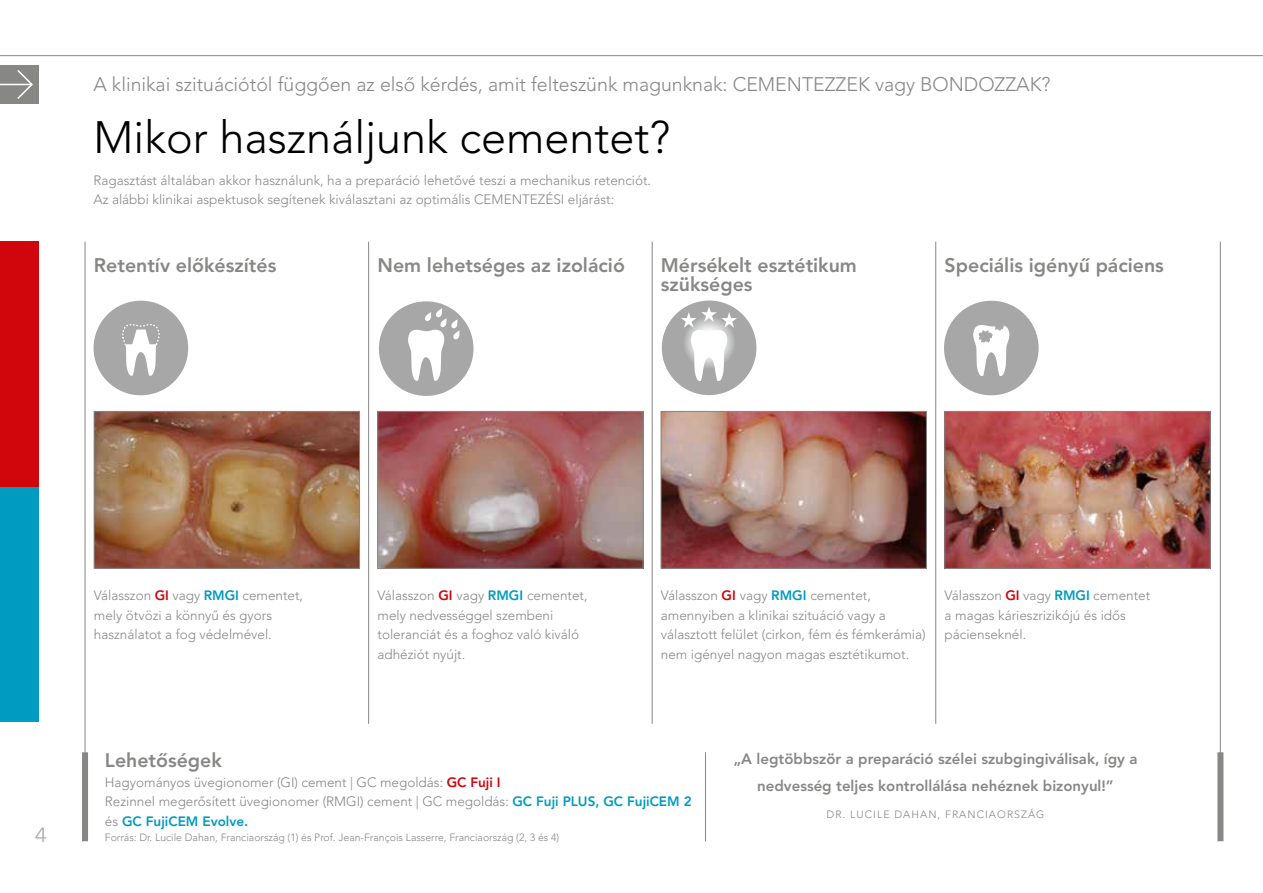
<style>
.page{position:relative;width:1263px;height:893px;background:#fff}
.page>*{position:absolute;margin:0;border:0;box-sizing:border-box;transform-origin:0 0}
.t1{font:300 45px "Avenir LT Std";color:#000}
.t2{font:300 20.55px "Avenir LT Std";color:#a7a7a8;scale:1.1 1}
.t3{font:800 19.5px/19.5px "Avenir LT Std";color:#878786}
.t4{font:300 19.5px "Avenir LT Std";color:#878786}
.t5{font:800 15px/27px "Avenir LT Std";color:#878786;text-align:center}
.t6{font:300 13.5px/19.5px "Avenir LT Std";color:#878786}
.t7{font:300 10.5px "Avenir LT Std";color:#878786}
.t8{font:300 10.5px "Avenir LT Std";letter-spacing:.1em;color:#878786}
.s1{font-weight:800;color:#d1050c}
.s2{font-weight:800;color:#009bc1}
</style>
<div class="page">
<hr style="left:85px;top:242px;width:1px;height:518px;background:#878786">
<hr style="left:368px;top:242px;width:1px;height:482px;background:#878786">
<hr style="left:652px;top:242px;width:1px;height:482px;background:#878786">
<hr style="left:935px;top:242px;width:1px;height:482px;background:#878786">
<hr style="left:1220px;top:242px;width:1px;height:518px;background:#878786">
<img style="left:96px;top:413px;width:262px;height:154px">
<div style="left:94px;top:411px;width:266px;height:158px;border:1px solid #878786"></div>
<img style="left:379px;top:413px;width:262px;height:154px">
<div style="left:377px;top:411px;width:266px;height:158px;border:1px solid #878786"></div>
<img style="left:663px;top:413px;width:262px;height:154px">
<div style="left:661px;top:411px;width:266px;height:158px;border:1px solid #878786"></div>
<img style="left:947px;top:413px;width:261px;height:154px">
<div style="left:945px;top:411px;width:265px;height:158px;border:1px solid #878786"></div>
<hr style="left:705px;top:752px;width:1px;height:89px;background:#878786">
<div style="left:82px;top:752px;width:6px;height:89px;background:#878786"></div>
<div style="left:1217px;top:752px;width:6px;height:89px;background:#878786"></div>
<div style="left:0;top:481px;width:38px;height:240px;background:#009bc1"></div>
<div style="left:0;top:241px;width:38px;height:245px;background:#d1050c"></div>
<div style="left:94px;top:301px;width:94px;height:94px;background:#a7a7a8;border-radius:50%"></div>
<svg style="left:122px;top:324px;width:38px;height:52px"></svg>
<hr style="left:83px;top:296px;width:1px;height:103px;background:#00a7c5">
<hr style="left:205px;top:296px;width:1px;height:103px;background:#00a7c5">
<hr style="left:334px;top:296px;width:1px;height:103px;background:#00a7c5">
<hr style="left:464px;top:296px;width:1px;height:103px;background:#00a7c5">
<hr style="left:593px;top:296px;width:1px;height:103px;background:#00a7c5">
<hr style="left:722px;top:296px;width:1px;height:103px;background:#00a7c5">
<hr style="left:852px;top:296px;width:1px;height:103px;background:#00a7c5">
<hr style="left:981px;top:296px;width:1px;height:103px;background:#00a7c5">
<hr style="left:1105px;top:296px;width:1px;height:103px;background:#00a7c5">
<hr style="left:1234px;top:296px;width:1px;height:103px;background:#00a7c5">
<div style="left:379px;top:301px;width:94px;height:95px;background:#a7a7a8;border-radius:50%"></div>
<svg style="left:408px;top:308px;width:51px;height:73px"></svg>
<hr style="left:375px;top:296px;width:1px;height:103px;background:#00a7c5">
<hr style="left:489px;top:296px;width:1px;height:103px;background:#00a7c5">
<hr style="left:619px;top:296px;width:1px;height:103px;background:#00a7c5">
<hr style="left:748px;top:296px;width:1px;height:103px;background:#00a7c5">
<hr style="left:878px;top:296px;width:1px;height:103px;background:#00a7c5">
<hr style="left:1007px;top:296px;width:1px;height:103px;background:#00a7c5">
<hr style="left:1136px;top:296px;width:1px;height:103px;background:#00a7c5">
<hr style="left:1261px;top:296px;width:1px;height:103px;background:#00a7c5">
<div style="left:662px;top:301px;width:94px;height:94px;background:#a7a7a8;border-radius:47px"></div>
<svg style="left:681px;top:306px;width:56px;height:75px"></svg>
<hr style="left:657px;top:296px;width:1px;height:103px;background:#00a7c5">
<hr style="left:773px;top:296px;width:1px;height:103px;background:#00a7c5">
<hr style="left:902px;top:296px;width:1px;height:103px;background:#00a7c5">
<hr style="left:1032px;top:296px;width:1px;height:103px;background:#00a7c5">
<hr style="left:1161px;top:296px;width:1px;height:103px;background:#00a7c5">
<div style="left:944px;top:301px;width:94px;height:94px;background:#a7a7a8;border-radius:50%"></div>
<svg style="left:973px;top:325px;width:37px;height:51px"></svg>
<hr style="left:941px;top:296px;width:1px;height:103px;background:#00a7c5">
<hr style="left:1055px;top:296px;width:1px;height:103px;background:#00a7c5">
<hr style="left:1184px;top:296px;width:1px;height:103px;background:#00a7c5">
<hr style="left:1262px;top:296px;width:1px;height:103px;background:#00a7c5">
<svg style="left:0;top:55px;width:1263px;height:44px"></svg>
<div style="left:0;top:65px;width:38px;height:38px;background:#878786"></div>
<svg style="left:16px;top:70px;width:17px;height:29px"></svg>
<hr style="left:0;top:84px;width:32px;height:1px;background:#fff">
<h3 class="t4" style="left:94px;top:73px;width:958px">A klinikai szituációtól függően az első kérdés, amit felteszünk magunknak: CEMENTEZZEK vagy BONDOZZAK?</h3>
<h1 class="t1" style="left:94px;top:111px;width:578px">Mikor használjunk cementet?</h1>
<p class="t6" style="left:94px;top:170px;width:559px">Ragasztást általában akkor használunk, ha a preparáció lehetővé teszi a mechanikus retenciót.<br>Az alábbi klinikai aspektusok segítenek kiválasztani az optimális CEMENTEZÉSI eljárást:</p>
<h3 class="t3" style="left:94px;top:255px;width:184px">Retentív előkészítés</h3>
<h3 class="t3" style="left:377px;top:255px;width:249px">Nem lehetséges az izoláció</h3>
<h3 class="t3" style="left:661px;top:255px;width:198px">Mérsékelt esztétikum szükséges</h3>
<h3 class="t3" style="left:945px;top:255px;width:221px">Speciális igényű páciens</h3>
<h2 class="t2" style="left:35px;top:822px;width:12px">4</h2>
<p class="t6" style="left:94px;top:586px;width:211px">Válasszon <span class="s1">GI</span> vagy <span class="s2">RMGI</span> cementet, mely ötvözi a könnyű és gyors használatot a fog védelmével.</p>
<p class="t6" style="left:377px;top:586px;width:212px">Válasszon <span class="s1">GI</span> vagy <span class="s2">RMGI</span> cementet, mely nedvességgel szembeni toleranciát és a foghoz való kiváló adhéziót nyújt.</p>
<p class="t6" style="left:661px;top:586px;width:266px">Válasszon <span class="s1">GI</span> vagy <span class="s2">RMGI</span> cementet, amennyiben a klinikai szituáció vagy a választott felület (cirkon, fém és fémkerámia) nem igényel nagyon magas esztétikumot.</p>
<p class="t6" style="left:945px;top:586px;width:207px">Válasszon <span class="s1">GI</span> vagy <span class="s2">RMGI</span> cementet a magas kárieszrizikójú és idős pácienseknél.</p>
<h3 class="t3" style="left:105px;top:751px;width:118px">Lehetőségek</h3>
<p class="t6" style="left:105px;top:772px;width:588px">Hagyományos üvegionomer (GI) cement | GC megoldás: <span class="s1">GC Fuji I<br></span>Rezinnel megerősített üvegionomer (RMGI) cement | GC megoldás: <span class="s2">GC Fuji PLUS, GC FujiCEM 2 </span>és <span class="s2">GC FujiCEM Evolve.</span></p>
<p class="t7" style="left:105px;top:832px;width:456px">Forrás: Dr. Lucile Dahan, Franciaország (1) és Prof. Jean-François Lasserre, Franciaország (2, 3 és 4)</p>
<p class="t5" style="left:733px;top:745px;width:405px">„A legtöbbször a preparáció szélei szubgingiválisak, így a nedvesség teljes kontrollálása nehéznek bizonyul!”</p>
<p class="t8" style="left:827px;top:808px;width:219px">DR. LUCILE DAHAN, FRANCIAORSZÁG</p>
</div>
